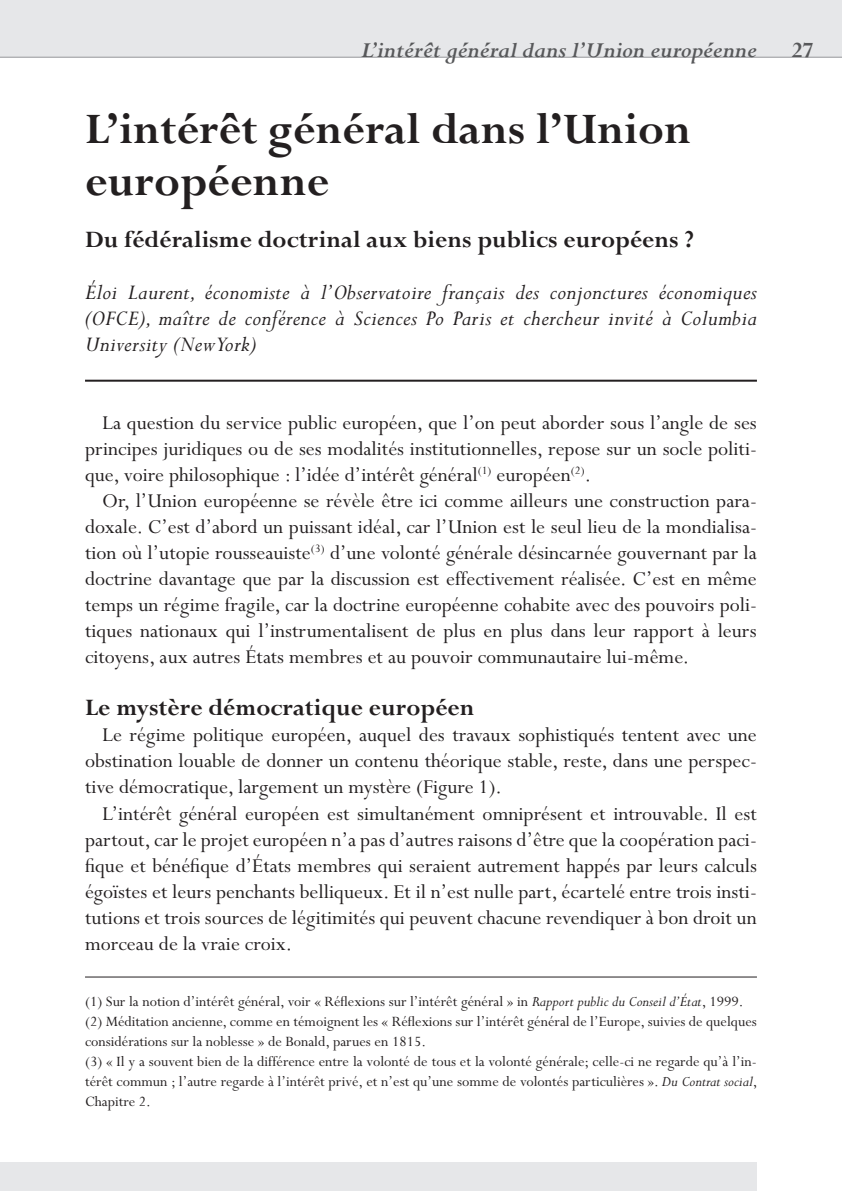
<style>
.page{position:relative;width:842px;height:1191px;background:#fff}
.page>*{position:absolute;margin:0;border:0;box-sizing:border-box;transform-origin:0 0}
.t1{font:700 48px/52px "Perpetua";color:#231f20}
.t2{font:700 26px "Perpetua";color:#231f20}
.t3{font:italic 24px/26px "Perpetua";letter-spacing:.015em;color:#231f20;text-align:justify}
.t4{font:italic 700 24px "Perpetua";color:#57585a}
.t5{font:700 24px "Perpetua";color:#57585a}
.t6{font:22px/26px "Perpetua";color:#231f20;text-align:justify}
.t7{font:16px/20px "Perpetua";color:#231f20}
.s1{font-style:italic}
</style>
<div class="page">
<div style="left:0;top:0;width:842px;height:57px;background:#e6e7e9"></div>
<div style="left:0;top:1162px;width:757px;height:29px;background:#e6e7e9"></div>
<hr style="left:0;top:57px;width:842px;height:1px;background:#939598">
<hr style="left:85px;top:380px;width:672px;height:2px;background:#231f20">
<hr style="left:85px;top:976px;width:672px;height:1px;background:#231f20">
<p class="t4" style="left:361px;top:37px;width:397px">L’intérêt général dans l’Union européenne</p>
<h1 class="t1" style="left:85px;top:105px;width:608px">L’intérêt général dans l’Union européenne</h1>
<p class="t2" style="left:85px;top:226px;width:610px">Du fédéralisme doctrinal aux biens publics européens ?</p>
<p class="t3" style="left:85px;top:280px;width:673px">Éloi Laurent, économiste à l’Observatoire français des conjonctures économiques (OFCE), maître de conférence à Sciences Po Paris et chercheur invité à Columbia University (New York)</p>
<p class="t6" style="left:85px;top:411px;width:673px;text-indent:17px">La question du service public européen, que l’on peut aborder sous l’angle de ses principes juridiques ou de ses modalités institutionnelles, repose sur un socle politi&shy;que, voire philosophique : l’idée d’intérêt général<sup>(1)</sup> européen<sup>(2)</sup>.</p>
<p class="t6" style="left:85px;top:489px;width:673px;text-indent:17px">Or, l’Union européenne se révèle être ici comme ailleurs une construction para&shy;doxale. C’est d’abord un puissant idéal, car l’Union est le seul lieu de la mondialisa&shy;tion où l’utopie rousseauiste<sup>(3)</sup> d’une volonté générale désincarnée gouvernant par la doctrine davantage que par la discussion est effectivement réalisée. C’est en même temps un régime fragile, car la doctrine européenne cohabite avec des pouvoirs poli&shy;tiques nationaux qui l’instrumentalisent de plus en plus dans leur rapport à leurs citoyens, aux autres États membres et au pouvoir communautaire lui-même.</p>
<p class="t2" style="left:85px;top:694px;width:391px">Le mystère démocratique européen</p>
<p class="t6" style="left:85px;top:723px;width:673px;text-indent:17px">Le régime politique européen, auquel des travaux sophistiqués tentent avec une obstination louable de donner un contenu théorique stable, reste, dans une perspec&shy;tive démocratique, largement un mystère (Figure 1).</p>
<p class="t6" style="left:85px;top:801px;width:673px;text-indent:17px">L’intérêt général européen est simultanément omniprésent et introuvable. Il est partout, car le projet européen n’a pas d’autres raisons d’être que la coopération paci&shy;fique et bénéfique d’États membres qui seraient autrement happés par leurs calculs égoïstes et leurs penchants belliqueux. Et il n’est nulle part, écartelé entre trois insti&shy;tutions et trois sources de légitimités qui peuvent chacune revendiquer à bon droit un morceau de la vraie croix.</p>
<p class="t7" style="left:85px;top:991px;width:674px">(1) Sur la notion d’intérêt général, voir « Réflexions sur l’intérêt général » in <span class="s1">Rapport public du Conseil d’État</span>, 1999. (2) Méditation ancienne, comme en témoignent les « Réflexions sur l’intérêt général de l’Europe, suivies de quelques considérations sur la noblesse » de Bonald, parues en 1815.<br>(3) « Il y a souvent bien de la différence entre la volonté de tous et la volonté générale; celle-ci ne regarde qu’à l’in&shy;térêt commun ; l’autre regarde à l’intérêt privé, et n’est qu’une somme de volontés particulières ». <span class="s1">Du Contrat social</span>, Chapitre 2.</p>
<p class="t5" style="left:792px;top:38px;width:23px">27</p>
</div>
